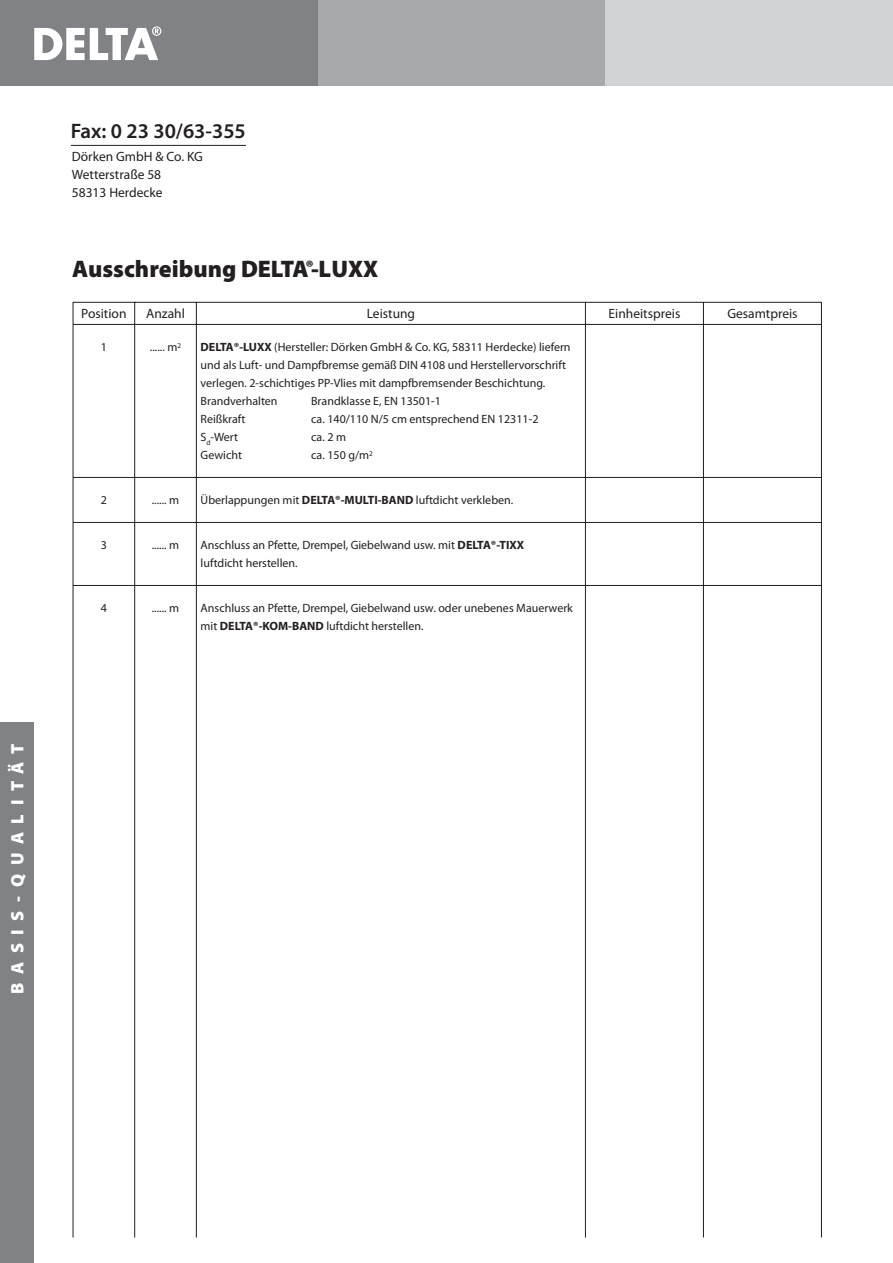
<style>
.page{position:relative;width:893px;height:1263px;background:#fff}
.page>*{position:absolute;margin:0;border:0;box-sizing:border-box;transform-origin:0 0}
.t1{font:900 24px "Myriad Pro Doerken";color:#231f20}
.t2{font:600 21px "Myriad Pro Doerken";color:#231f20}
.t3{font:900 18px "Myriad Pro Doerken";letter-spacing:.48em;color:#fff}
.t4{font:13.5px/18px "Myriad Pro Doerken";color:#231f20}
.t5{font:12px/18px "Myriad Pro Doerken";color:#231f20}
.s1{font-family:"Delta Myriad Pro"}
.s2{font-weight:700}
</style>
<div class="page">
<div style="left:0;top:0;width:319px;height:85px;background:#808285"></div>
<div style="left:319px;top:0;width:287px;height:85px;background:#a8a9ad"></div>
<div style="left:606px;top:0;width:287px;height:85px;background:#d1d2d4"></div>
<div style="left:0;top:723px;width:34px;height:540px;background:#808285"></div>
<hr style="left:71px;top:145px;width:175px;height:1px;background:#231f20">
<hr style="left:73px;top:302px;width:1px;height:897px;background:#231f20">
<hr style="left:134px;top:302px;width:1px;height:897px;background:#231f20">
<hr style="left:196px;top:302px;width:1px;height:897px;background:#231f20">
<hr style="left:585px;top:302px;width:1px;height:897px;background:#231f20">
<hr style="left:703px;top:302px;width:1px;height:897px;background:#231f20">
<hr style="left:821px;top:302px;width:1px;height:897px;background:#231f20">
<hr style="left:73px;top:1199px;width:1px;height:38px;background:#231f20">
<hr style="left:134px;top:1199px;width:1px;height:38px;background:#231f20">
<hr style="left:196px;top:1199px;width:1px;height:38px;background:#231f20">
<hr style="left:585px;top:1199px;width:1px;height:38px;background:#231f20">
<hr style="left:703px;top:1199px;width:1px;height:38px;background:#231f20">
<hr style="left:821px;top:1199px;width:1px;height:38px;background:#231f20">
<hr style="left:73px;top:302px;width:748px;height:1px;background:#231f20">
<hr style="left:73px;top:324px;width:748px;height:1px;background:#231f20">
<hr style="left:73px;top:477px;width:748px;height:1px;background:#231f20">
<hr style="left:73px;top:522px;width:748px;height:1px;background:#231f20">
<hr style="left:73px;top:585px;width:630px;height:1px;background:#231f20">
<hr style="left:703px;top:585px;width:118px;height:1px;background:#231f20">
<svg style="left:34px;top:26px;width:127px;height:34px"></svg>
<h3 class="t3" style="left:10px;top:994px;width:252px;rotate:-90deg">BASIS-QUALITÄT</h3>
<h2 class="t2" style="left:71px;top:123px;width:177px">Fax: 0 23 30/63-355</h2>
<p class="t4" style="left:72px;top:148px;width:132px">Dörken GmbH &amp; Co. KG<br>Wetterstraße 58<br>58313 Herdecke</p>
<h1 class="t1" style="left:72px;top:260px;width:307px">Ausschreibung <span class="s1">DELTA®-L</span>UXX</h1>
<p class="t4" style="left:81px;top:306px;width:47px">Position</p>
<p class="t4" style="left:146px;top:306px;width:40px">Anzahl</p>
<p class="t4" style="left:367px;top:306px;width:50px">Leistung</p>
<p class="t4" style="left:609px;top:306px;width:73px">Einheitspreis</p>
<p class="t4" style="left:727px;top:306px;width:72px">Gesamtpreis</p>
<p class="t5" style="left:101px;top:339px;width:8px">1</p>
<p class="t5" style="left:150px;top:339px;width:33px">...... m<sup>2</sup></p>
<p class="t5" style="left:201px;top:339px;width:371px"><span class="s2">DELTA®-LUXX</span> (Hersteller: Dörken GmbH &amp; Co. KG, 58311 Herdecke) liefern und als Luft- und Dampfbremse gemäß DIN 4108 und Herstellervorschrift verlegen. 2-schich tiges PP-Vlies mit dampfbremsender Beschichtung.<br>Brandverhalten</p>
<p class="t5" style="left:311px;top:393px;width:131px">Brandklasse E, EN 13501-1</p>
<p class="t5" style="left:201px;top:411px;width:46px">Reißkraft</p>
<p class="t5" style="left:311px;top:411px;width:229px">ca. 140/110 N/5 cm entsprechend EN 12311-2</p>
<p class="t5" style="left:201px;top:429px;width:39px">S<sub>d</sub>-Wert</p>
<p class="t5" style="left:311px;top:429px;width:36px">ca. 2 m</p>
<p class="t5" style="left:201px;top:447px;width:43px">Gewicht</p>
<p class="t5" style="left:311px;top:447px;width:63px">ca. 150 g/m<sup>2</sup></p>
<p class="t5" style="left:101px;top:492px;width:8px">2</p>
<p class="t5" style="left:152px;top:492px;width:29px">...... m</p>
<p class="t5" style="left:201px;top:492px;width:314px">Überlappungen mit <span class="s2">DELTA®-MULTI-BAND</span> luftdicht verkleben.</p>
<p class="t5" style="left:101px;top:537px;width:8px">3</p>
<p class="t5" style="left:152px;top:537px;width:29px">...... m</p>
<p class="t5" style="left:201px;top:537px;width:325px">Anschluss an Pfette, Drempel, Giebel wand usw. mit <span class="s2">DELTA®-TIXX </span>luftdicht herstellen.</p>
<p class="t5" style="left:101px;top:600px;width:8px">4</p>
<p class="t5" style="left:152px;top:600px;width:29px">...... m</p>
<p class="t5" style="left:201px;top:600px;width:374px">Anschluss an Pfette, Drempel, Giebel wand usw. oder unebenes Mauerwerk mit <span class="s2">DELTA®-KOM-BAND</span> luftdicht herstellen.</p>
</div>
